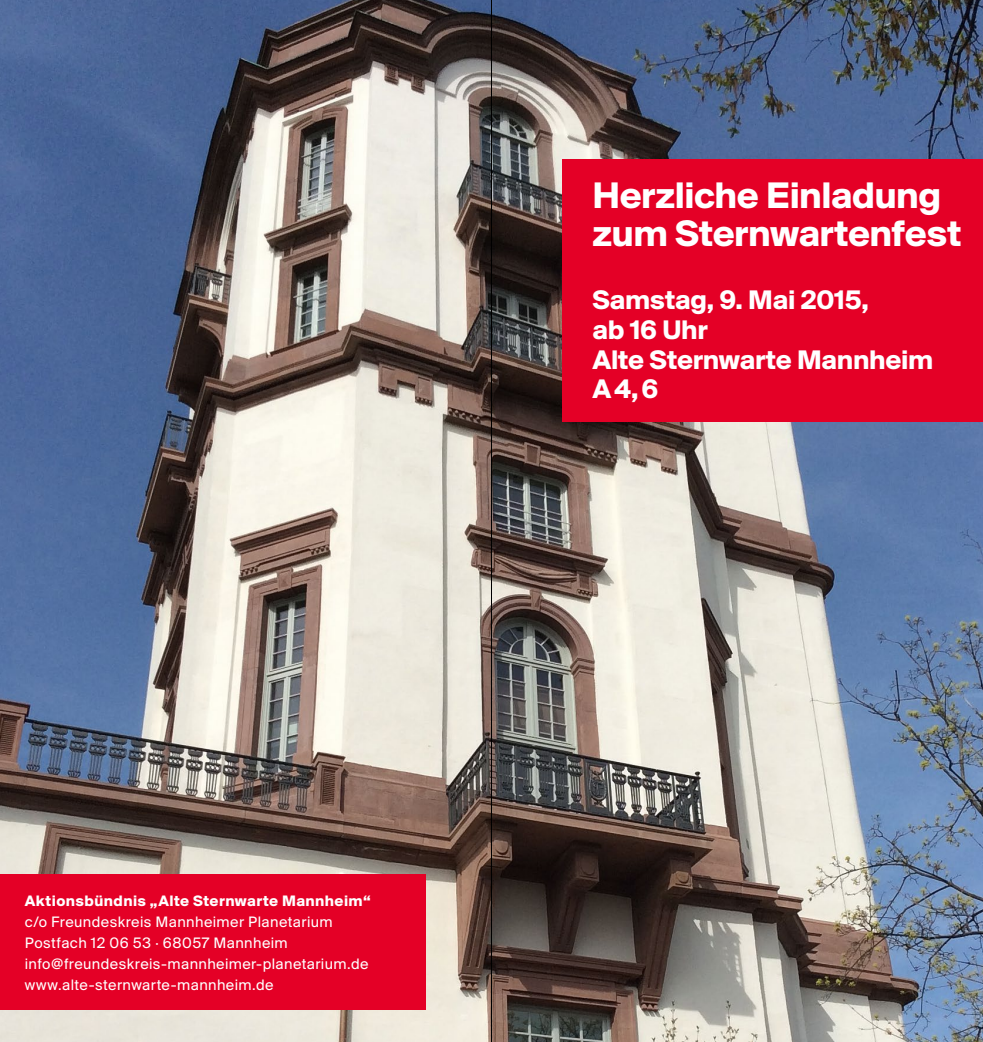
<style>
.page{position:relative;width:983px;height:1042px;background:#fff}
.page>*{position:absolute;margin:0;border:0;box-sizing:border-box;transform-origin:0 0}
.t1{font:700 38.5px/38.5px "Suisse BP Intl";letter-spacing:-.01em;color:#fff}
.t2{font:700 28px/29.8px "Suisse BP Intl";letter-spacing:-.01em;color:#fff}
.t3{font:15.75px/21px "Suisse BP Intl";letter-spacing:.025em;color:#fff}
.t4{font:700 15.75px "Suisse BP Intl";letter-spacing:.025em;color:#fff}
</style>
<div class="page">
<img style="left:0;top:0;width:982px;height:1042px">
<div style="left:562px;top:159px;width:420px;height:263px;background:#e40026"></div>
<div style="left:0;top:874px;width:425px;height:135px;background:#e40026"></div>
<hr style="left:491px;top:0;width:1px;height:1042px;background:#000">
<p class="t4" style="left:25px;top:891px;width:347px">Aktionsbündnis „Alte Sternwarte Mannheim“</p>
<p class="t3" style="left:25px;top:911px;width:345px">c/o Freundeskreis Mannheimer Planetarium Postfach 12 06 53 · 68057 Mannheim info@freundeskreis-mannheimer-planetarium.de www.alte-sternwarte-mannheim.de</p>
<h1 class="t1" style="left:592px;top:175px;width:370px">Herzliche Einladung zum Sternwartenfest</h1>
<h2 class="t2" style="left:592px;top:284px;width:342px">Samstag, 9. Mai 2015,<br>ab 16 Uhr<br>Alte Sternwarte Mannheim<br>A4,6</h2>
</div>
